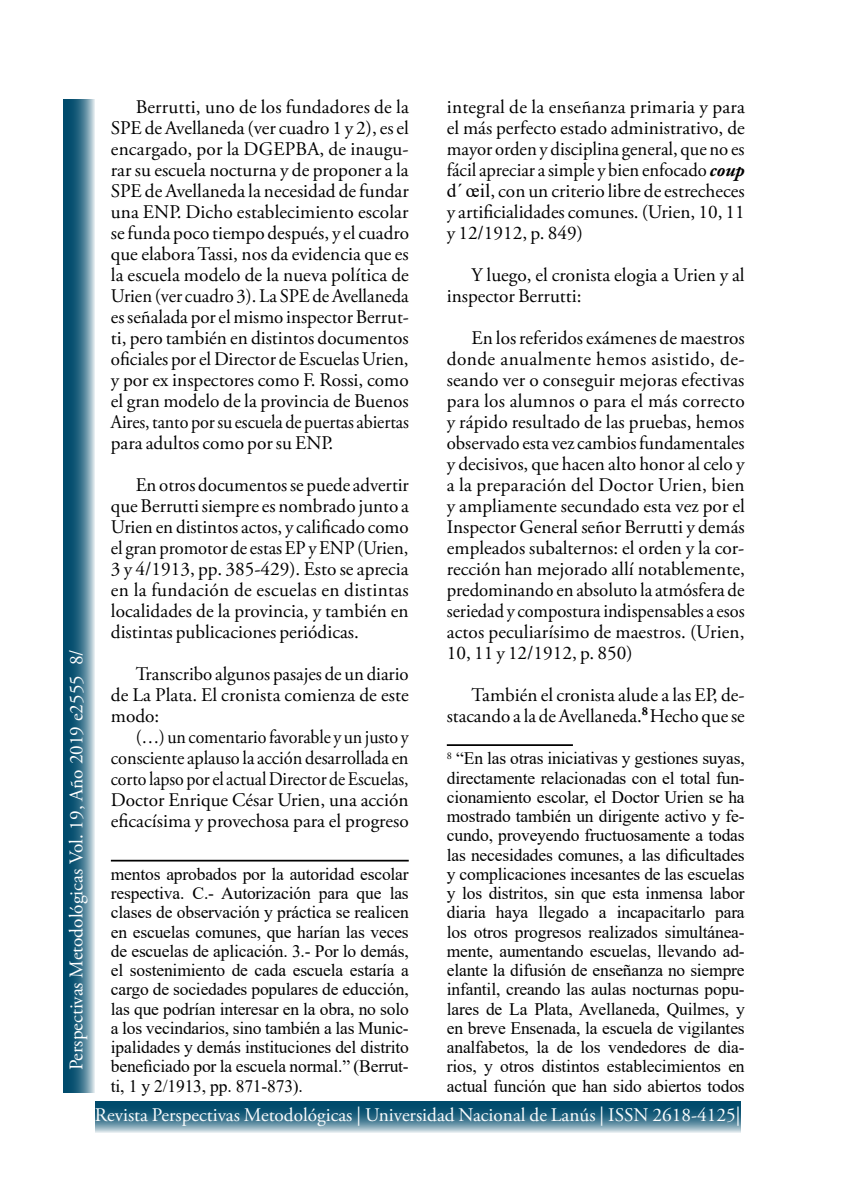
<style>
.page{position:relative;width:844px;height:1191px;background:#fff}
.page>*{position:absolute;margin:0;border:0;box-sizing:border-box;transform-origin:0 0}
.t1{font:19.25px/21px "Adobe Garamond Pro";color:#000;text-align:justify}
.t2{font:19.25px/21px "Adobe Garamond Pro";color:#000;text-align:justify;scale:.93 1}
.t3{font:19.25px "Adobe Garamond Pro";color:#fbfdfe}
.t4{font:19.25px "Adobe Garamond Pro";color:#fff}
.t5{font:17.5px/19.2px "Times New Roman";letter-spacing:-.01em;color:#000;text-align:justify}
.s1{font-weight:700;font-style:italic}
.s2{font-family:"Times New Roman"}
</style>
<div class="page">
<svg style="left:64px;top:99px;width:31px;height:993px;background:#457b93"></svg>
<svg style="left:95px;top:1101px;width:645px;height:32px;background:#437a92"></svg>
<hr style="left:111px;top:859px;width:297px;height:2px;background:#000">
<hr style="left:446px;top:744px;width:126px;height:2px;background:#000">
<p class="t4" style="left:65px;top:1070px;width:422px;rotate:-90deg">Perspectivas Metodológicas Vol. 19, Año 2019 e2555 8/</p>
<p class="t1" style="left:111px;top:97px;width:299px;text-indent:25px">Berrutti, uno de los fundadores de la SPE de Avellaneda (ver cuadro 1 y 2), es el encargado, por la DGEPBA, de inaugu&shy;rar su escuela nocturna y de proponer a la SPE de Avellaneda la necesidad de fundar una ENP. Dicho establecimiento escolar se funda poco tiempo después, y el cuadro que elabora Tassi, nos da evidencia que es la escuela modelo de la nueva política de Urien (ver cuadro 3). La SPE de Avellaneda es señalada por el mismo inspector Berrut&shy;ti, pero también en distintos documentos oficiales por el Director de Escuelas Urien, y por ex inspectores como F. Rossi, como el gran modelo de la provincia de Buenos Aires, tanto por su escuela de puertas abiertas para adultos como por su ENP.</p>
<p class="t1" style="left:111px;top:475px;width:299px;text-indent:25px">En otros documentos se puede advertir que Berrutti siempre es nombrado junto a Urien en distintos actos, y calificado como el gran promotor de estas EP y ENP (Urien, 3 y 4/1913, pp. 385-429). Esto se aprecia en la fundación de escuelas en distintas localidades de la provincia, y también en distintas publicaciones periódicas.</p>
<p class="t1" style="left:111px;top:664px;width:299px;text-indent:25px">Transcribo algunos pasajes de un diario de La Plata. El cronista comienza de este modo:</p>
<p class="t2" style="left:111px;top:727px;width:322px;text-indent:25px">(…) un comentario favorable y un justo y consciente aplauso la acción desarrollada en corto lapso por el actual Director de Escuelas, Doctor Enrique César Urien, una acción eficacísima y provechosa para el progreso</p>
<p class="t5" style="left:111px;top:864px;width:299px">mentos aprobados por la autoridad escolar respectiva. C.- Autorización para que las clases de observación y práctica se realicen en escuelas comunes, que harían las veces de escuelas de aplicación. 3.- Por lo demás, el sostenimiento de cada escuela estaría a cargo de sociedades populares de educción, las que podrían interesar en la obra, no solo a los vecindarios, sino también a las Munic&shy;ipalidades y demás instituciones del distrito beneficiado por la escuela normal.” (Berrut&shy;ti, 1 y 2/1913, pp. 871-873).</p>
<p class="t1" style="left:446px;top:97px;width:299px">integral de la enseñanza primaria y para el más perfecto estado administrativo, de mayor orden y disciplina general, que no es fácil apreciar a simple y bien enfocado <span class="s1">coup </span><span class="s2">d´ œil</span>, con un criterio libre de estrecheces y artificialidades comunes. (Urien, 10, 11 y 12/1912, p. 849)</p>
<p class="t1" style="left:446px;top:265px;width:299px;text-indent:25px">Y luego, el cronista elogia a Urien y al inspector Berrutti:</p>
<p class="t1" style="left:446px;top:328px;width:299px;text-indent:25px">En los referidos exámenes de maestros donde anualmente hemos asistido, de&shy;seando ver o conseguir mejoras efectivas para los alumnos o para el más correcto y rápido resultado de las pruebas, hemos observado esta vez cambios fundamentales y decisivos, que hacen alto honor al celo y a la preparación del Doctor Urien, bien y ampliamente secundado esta vez por el Inspector General señor Berrutti y demás empleados subalternos: el orden y la cor&shy;rección han mejorado allí notablemente, predominando en absoluto la atmósfera de seriedad y compostura indispensables a esos actos peculiarísimo de maestros. (Urien, 10, 11 y 12/1912, p. 850)</p>
<p class="t1" style="left:446px;top:685px;width:299px;text-align:right">También el cronista alude a las EP, de&shy;stacando a la de Avellaneda.<sup>8</sup>Hecho que se</p>
<p class="t5" style="left:446px;top:748px;width:299px"><sup>8</sup> “En las otras iniciativas y gestiones suyas, directamente relacionadas con el total fun&shy;cionamiento escolar, el Doctor Urien se ha mostrado también un dirigente activo y fe&shy;cundo, proveyendo fructuosamente a todas las necesidades comunes, a las dificultades y complicaciones incesantes de las escuelas y los distritos, sin que esta inmensa labor diaria haya llegado a incapacitarlo para los otros progresos realizados simultánea&shy;mente, aumentando escuelas, llevando ad&shy;elante la difusión de enseñanza no siempre infantil, creando las aulas nocturnas popu&shy;lares de La Plata, Avellaneda, Quilmes, y en breve Ensenada, la escuela de vigilantes analfabetos, la de los vendedores de dia&shy;rios, y otros distintos establecimientos en actual función que han sido abiertos todos</p>
<p class="t3" style="left:95px;top:1102px;width:646px">Revista Perspectivas Metodológicas | Universidad Nacional de Lanús | ISSN 2618-4125|</p>
</div>
